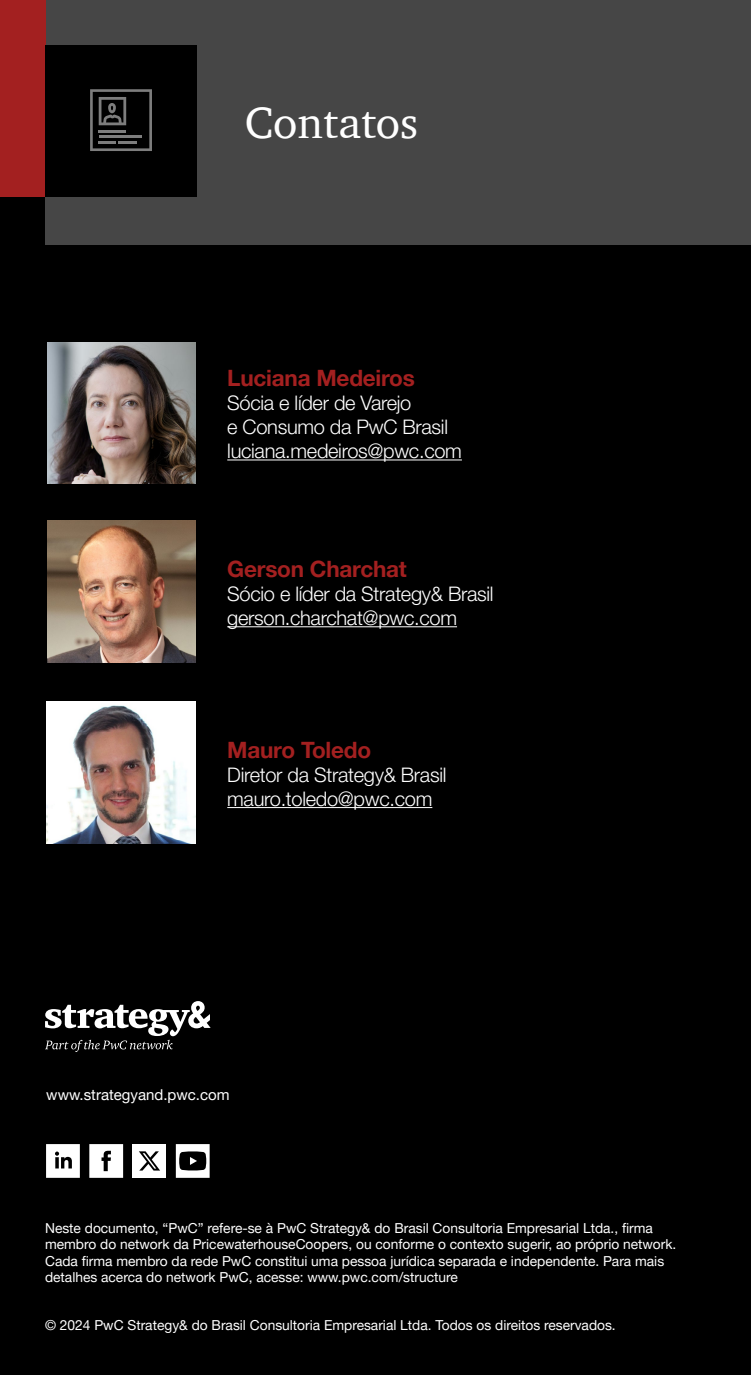
<style>
.page{position:relative;width:751px;height:1375px;background:#fff}
.page>*{position:absolute;margin:0;border:0;box-sizing:border-box;transform-origin:0 0}
.t1{font:45px "ITC Charter Com";color:#fff}
.t2{font:700 22.5px "Helvetica Neue LT Pro";letter-spacing:-.01em;color:#a32020}
.t3{font:300 20px/24px "Helvetica Neue LT Pro";letter-spacing:-.015em;color:#fff}
.t4{font:15px "Helvetica Neue LT Pro";color:#fff}
.t5{font:13.75px/16.5px "Helvetica Neue LT Pro";color:#fff}
</style>
<div class="page">
<div style="left:0;top:0;width:750px;height:1375px;background:#000"></div>
<svg style="left:45px;top:1001px;width:165px;height:51px"></svg>
<svg style="left:46px;top:1144px;width:34px;height:34px"></svg>
<svg style="left:89px;top:1144px;width:34px;height:34px"></svg>
<div style="left:132px;top:1144px;width:34px;height:34px;background:#fff"></div>
<svg style="left:176px;top:1144px;width:33px;height:34px"></svg>
<svg style="left:139px;top:1151px;width:21px;height:20px"></svg>
<div style="left:45px;top:0;width:705px;height:244px;background:#464646"></div>
<div style="left:0;top:0;width:45px;height:197px;background:#a32020"></div>
<div style="left:45px;top:45px;width:152px;height:152px;background:#000"></div>
<img style="left:48px;top:342px;width:147px;height:142px">
<hr style="left:227px;top:459px;width:234px;height:1px;background:#fff">
<hr style="left:227px;top:626px;width:229px;height:1px;background:#fff">
<hr style="left:227px;top:807px;width:205px;height:1px;background:#fff">
<img style="left:48px;top:521px;width:148px;height:142px">
<img style="left:47px;top:702px;width:148px;height:142px">
<svg style="left:90px;top:89px;width:62px;height:62px"></svg>
<h1 class="t1" style="left:244px;top:95px;width:175px">Contatos</h1>
<h2 class="t2" style="left:227px;top:364px;width:189px">Luciana Medeiros</h2>
<h3 class="t3" style="left:227px;top:390px;width:236px">Sócia e líder de Varejo<br>e Consumo da PwC Brasil luciana.medeiros@pwc.com</h3>
<h2 class="t2" style="left:227px;top:555px;width:181px">Gerson Charchat</h2>
<h3 class="t3" style="left:227px;top:581px;width:268px">Sócio e líder da Strategy&amp; Brasil gerson.charchat@pwc.com</h3>
<h2 class="t2" style="left:227px;top:736px;width:145px">Mauro Toledo</h2>
<h3 class="t3" style="left:227px;top:762px;width:220px">Diretor da Strategy&amp; Brasil mauro.toledo@pwc.com</h3>
<p class="t4" style="left:46px;top:1085px;width:185px">www.strategyand.pwc.com</p>
<p class="t5" style="left:45px;top:1219px;width:632px">Neste documento, “PwC” refere-se à PwC Strategy&amp; do Brasil Consultoria Empresarial Ltda., firma membro do network da PricewaterhouseCoopers, ou conforme o contexto sugerir, ao próprio network.<br>Cada firma membro da rede PwC constitui uma pessoa jurídica separada e independente. Para mais detalhes acerca do network PwC, acesse: www.pwc.com/structure</p>
<p class="t5" style="left:45px;top:1316px;width:571px">© 2024 PwC Strategy&amp; do Brasil Consultoria Empresarial Ltda. Todos os direitos reservados.</p>
</div>
